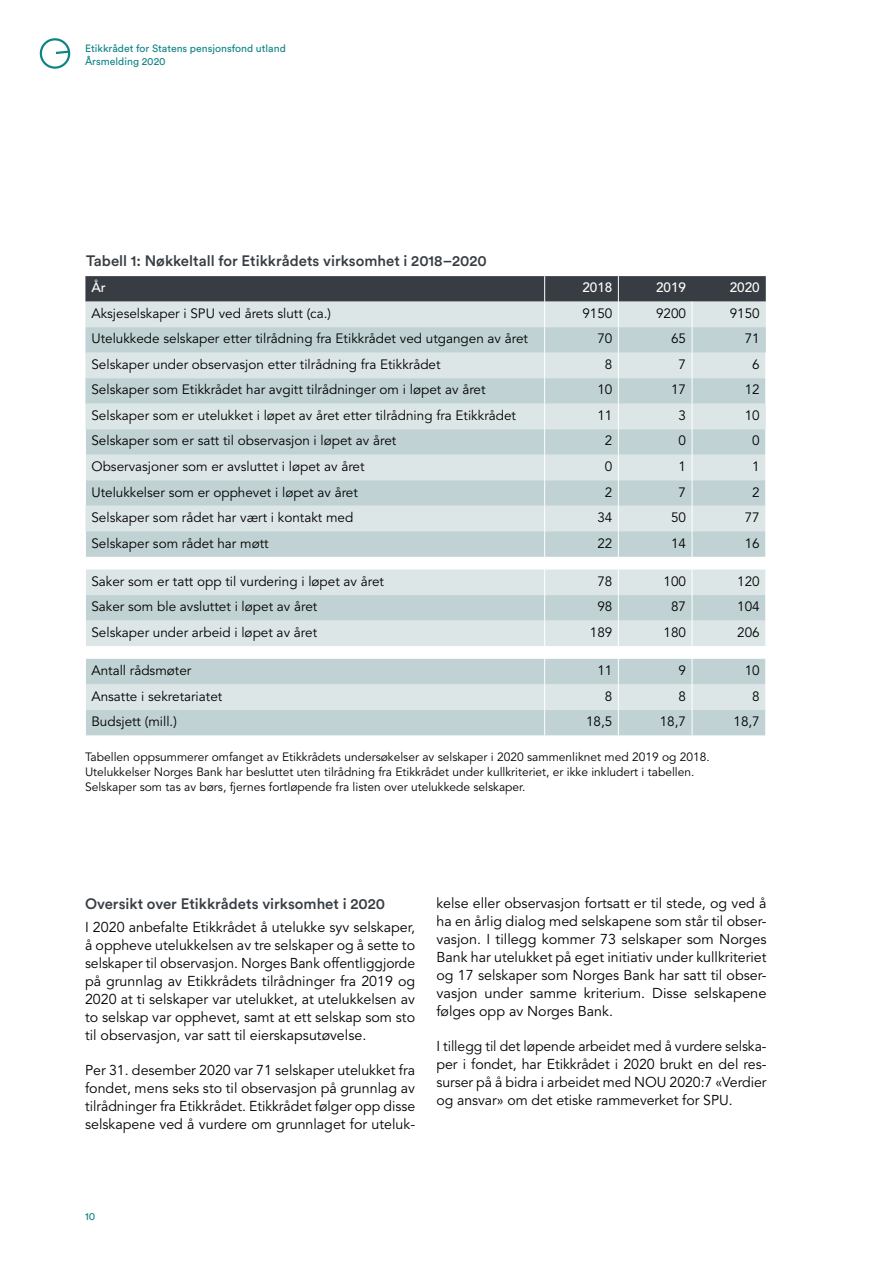
<style>
.page{position:relative;width:893px;height:1263px;background:#fff}
.page>*{position:absolute;margin:0;border:0;box-sizing:border-box;transform-origin:0 0}
.brødtekst{font:500 15px "Circular Std";color:#373d42}
.Mellom_sort{font:500 15px "Circular Std";color:#373d42}
.brødtekst-2{font:14.25px/18px "Avenir";color:#000;text-align:justify}
.Tabelltekst{font:13.5px "Avenir";color:#000}
.Tabell_hvit_tittel{font:500 13.5px "Avenir";color:#fff}
.Bildetekst_space_b{font:12px/15px "Avenir";color:#000}
.t1{font:10.5px/13.5px "Circular Std";color:#0e8385}
</style>
<div class="page">
<svg style="left:39px;top:38px;width:32px;height:31px"></svg>
<svg style="left:85px;top:276px;width:681px;height:459px;background:#c9d5d6"></svg>
<p class="t1" style="left:85px;top:41px;width:202px">Etikkrådet for Statens pensjonsfond utland<br>Årsmelding 2020</p>
<p class="brødtekst" style="left:86px;top:251px;width:402px">Tabell 1: Nøkkeltall for Etikkrådets virksomhet i 2018–2020</p>
<p class="Tabell_hvit_tittel" style="left:91px;top:280px;width:16px">År</p>
<p class="Tabell_hvit_tittel" style="left:582px;top:280px;width:32px">2018</p>
<p class="Tabell_hvit_tittel" style="left:656px;top:280px;width:32px">2019</p>
<p class="Tabell_hvit_tittel" style="left:730px;top:280px;width:32px">2020</p>
<p class="Tabelltekst" style="left:91px;top:305px;width:241px">Aksjeselskaper i SPU ved årets slutt (ca.)</p>
<p class="Tabelltekst" style="left:582px;top:305px;width:32px">9150</p>
<p class="Tabelltekst" style="left:656px;top:305px;width:32px">9200</p>
<p class="Tabelltekst" style="left:730px;top:305px;width:32px">9150</p>
<p class="Tabelltekst" style="left:91px;top:331px;width:438px">Utelukkede selskaper etter tilrådning fra Etikkrådet ved utgangen av året</p>
<p class="Tabelltekst" style="left:597px;top:331px;width:17px">70</p>
<p class="Tabelltekst" style="left:671px;top:331px;width:17px">65</p>
<p class="Tabelltekst" style="left:745px;top:331px;width:17px">71</p>
<p class="Tabelltekst" style="left:91px;top:356px;width:351px">Selskaper under observasjon etter tilrådning fra Etikkrådet</p>
<p class="Tabelltekst" style="left:605px;top:356px;width:9px">8</p>
<p class="Tabelltekst" style="left:679px;top:356px;width:9px">7</p>
<p class="Tabelltekst" style="left:752px;top:356px;width:9px">6</p>
<p class="Tabelltekst" style="left:91px;top:382px;width:396px">Selskaper som Etikkrådet har avgitt tilrådninger om i løpet av året</p>
<p class="Tabelltekst" style="left:597px;top:382px;width:17px">10</p>
<p class="Tabelltekst" style="left:671px;top:382px;width:17px">17</p>
<p class="Tabelltekst" style="left:745px;top:382px;width:17px">12</p>
<p class="Tabelltekst" style="left:91px;top:407px;width:426px">Selskaper som er utelukket i løpet av året etter tilrådning fra Etikkrådet</p>
<p class="Tabelltekst" style="left:597px;top:407px;width:17px">11</p>
<p class="Tabelltekst" style="left:679px;top:407px;width:9px">3</p>
<p class="Tabelltekst" style="left:745px;top:407px;width:17px">10</p>
<p class="Tabelltekst" style="left:91px;top:433px;width:306px">Selskaper som er satt til observasjon i løpet av året</p>
<p class="Tabelltekst" style="left:605px;top:433px;width:9px">2</p>
<p class="Tabelltekst" style="left:679px;top:433px;width:9px">0</p>
<p class="Tabelltekst" style="left:752px;top:433px;width:9px">0</p>
<p class="Tabelltekst" style="left:91px;top:459px;width:275px">Observasjoner som er avsluttet i løpet av året</p>
<p class="Tabelltekst" style="left:605px;top:459px;width:9px">0</p>
<p class="Tabelltekst" style="left:679px;top:459px;width:9px">1</p>
<p class="Tabelltekst" style="left:752px;top:459px;width:9px">1</p>
<p class="Tabelltekst" style="left:91px;top:484px;width:268px">Utelukkelser som er opphevet i løpet av året</p>
<p class="Tabelltekst" style="left:605px;top:484px;width:9px">2</p>
<p class="Tabelltekst" style="left:679px;top:484px;width:9px">7</p>
<p class="Tabelltekst" style="left:752px;top:484px;width:9px">2</p>
<p class="Tabelltekst" style="left:91px;top:510px;width:263px">Selskaper som rådet har vært i kontakt med</p>
<p class="Tabelltekst" style="left:597px;top:510px;width:17px">34</p>
<p class="Tabelltekst" style="left:671px;top:510px;width:17px">50</p>
<p class="Tabelltekst" style="left:745px;top:510px;width:17px">77</p>
<p class="Tabelltekst" style="left:91px;top:535px;width:179px">Selskaper som rådet har møtt</p>
<p class="Tabelltekst" style="left:597px;top:535px;width:17px">22</p>
<p class="Tabelltekst" style="left:671px;top:535px;width:17px">14</p>
<p class="Tabelltekst" style="left:745px;top:535px;width:17px">16</p>
<p class="Tabelltekst" style="left:91px;top:573px;width:294px">Saker som er tatt opp til vurdering i løpet av året</p>
<p class="Tabelltekst" style="left:597px;top:573px;width:17px">78</p>
<p class="Tabelltekst" style="left:664px;top:573px;width:24px">100</p>
<p class="Tabelltekst" style="left:737px;top:573px;width:24px">120</p>
<p class="Tabelltekst" style="left:91px;top:599px;width:227px">Saker som ble avsluttet i løpet av året</p>
<p class="Tabelltekst" style="left:597px;top:599px;width:17px">98</p>
<p class="Tabelltekst" style="left:671px;top:599px;width:17px">87</p>
<p class="Tabelltekst" style="left:737px;top:599px;width:24px">104</p>
<p class="Tabelltekst" style="left:91px;top:624px;width:227px">Selskaper under arbeid i løpet av året</p>
<p class="Tabelltekst" style="left:590px;top:624px;width:24px">189</p>
<p class="Tabelltekst" style="left:664px;top:624px;width:24px">180</p>
<p class="Tabelltekst" style="left:737px;top:624px;width:24px">206</p>
<p class="Tabelltekst" style="left:91px;top:663px;width:101px">Antall rådsmøter</p>
<p class="Tabelltekst" style="left:597px;top:663px;width:17px">11</p>
<p class="Tabelltekst" style="left:679px;top:663px;width:9px">9</p>
<p class="Tabelltekst" style="left:745px;top:663px;width:17px">10</p>
<p class="Tabelltekst" style="left:91px;top:688px;width:132px">Ansatte i sekretariatet</p>
<p class="Tabelltekst" style="left:605px;top:688px;width:9px">8</p>
<p class="Tabelltekst" style="left:679px;top:688px;width:9px">8</p>
<p class="Tabelltekst" style="left:752px;top:688px;width:9px">8</p>
<p class="Tabelltekst" style="left:91px;top:714px;width:87px">Budsjett (mill.)</p>
<p class="Tabelltekst" style="left:586px;top:714px;width:28px">18,5</p>
<p class="Tabelltekst" style="left:660px;top:714px;width:28px">18,7</p>
<p class="Tabelltekst" style="left:733px;top:714px;width:28px">18,7</p>
<p class="Bildetekst_space_b" style="left:85px;top:750px;width:626px">Tabellen oppsummerer omfanget av Etikkrådets undersøkelser av selskaper i 2020 sammenliknet med 2019 og 2018.<br>Utelukkelser Norges Bank har besluttet uten tilrådning fra Etikkrådet under kullkriteriet, er ikke inkludert i tabellen.<br>Selskaper som tas av børs, fjernes fortløpende fra listen over utelukkede selskaper.</p>
<h3 class="Mellom_sort" style="left:85px;top:895px;width:302px">Oversikt over Etikkrådets virksomhet i 2020</h3>
<p class="brødtekst-2" style="left:85px;top:918px;width:332px">I 2020 anbefalte Etikkrådet å utelukke syv selskaper, å oppheve utelukkelsen av tre selskaper og å sette to selskaper til observasjon. Norges Bank offentliggjorde på grunnlag av Etikkrådets tilrådninger fra 2019 og 2020 at ti selskaper var utelukket, at utelukkelsen av to selskap var opphevet, samt at ett selskap som sto til observasjon, var satt til eierskapsutøvelse.</p>
<p class="brødtekst-2" style="left:85px;top:1061px;width:332px">Per 31. desember 2020 var 71 selskaper utelukket fra fondet, mens seks sto til observasjon på grunnlag av tilrådninger fra Etikkrådet. Etikkrådet følger opp disse selskapene ved å vurdere om grunnlaget for uteluk-</p>
<p class="brødtekst-2" style="left:436px;top:895px;width:332px">kelse eller observasjon fortsatt er til stede, og ved å ha en årlig dialog med selskapene som står til obser&shy;vasjon. I tillegg kommer 73 selskaper som Norges Bank har utelukket på eget initiativ under kullkriteriet og 17 selskaper som Norges Bank har satt til obser&shy;vasjon under samme kriterium. Disse selskapene følges opp av Norges Bank.</p>
<p class="brødtekst-2" style="left:436px;top:1038px;width:332px">I tillegg til det løpende arbeidet med å vurdere selska&shy;per i fondet, har Etikkrådet i 2020 brukt en del res&shy;surser på å bidra i arbeidet med NOU 2020:7 «Verdier og ansvar» om det etiske rammeverket for SPU.</p>
<p class="t1" style="left:85px;top:1209px;width:12px">10</p>
</div>
